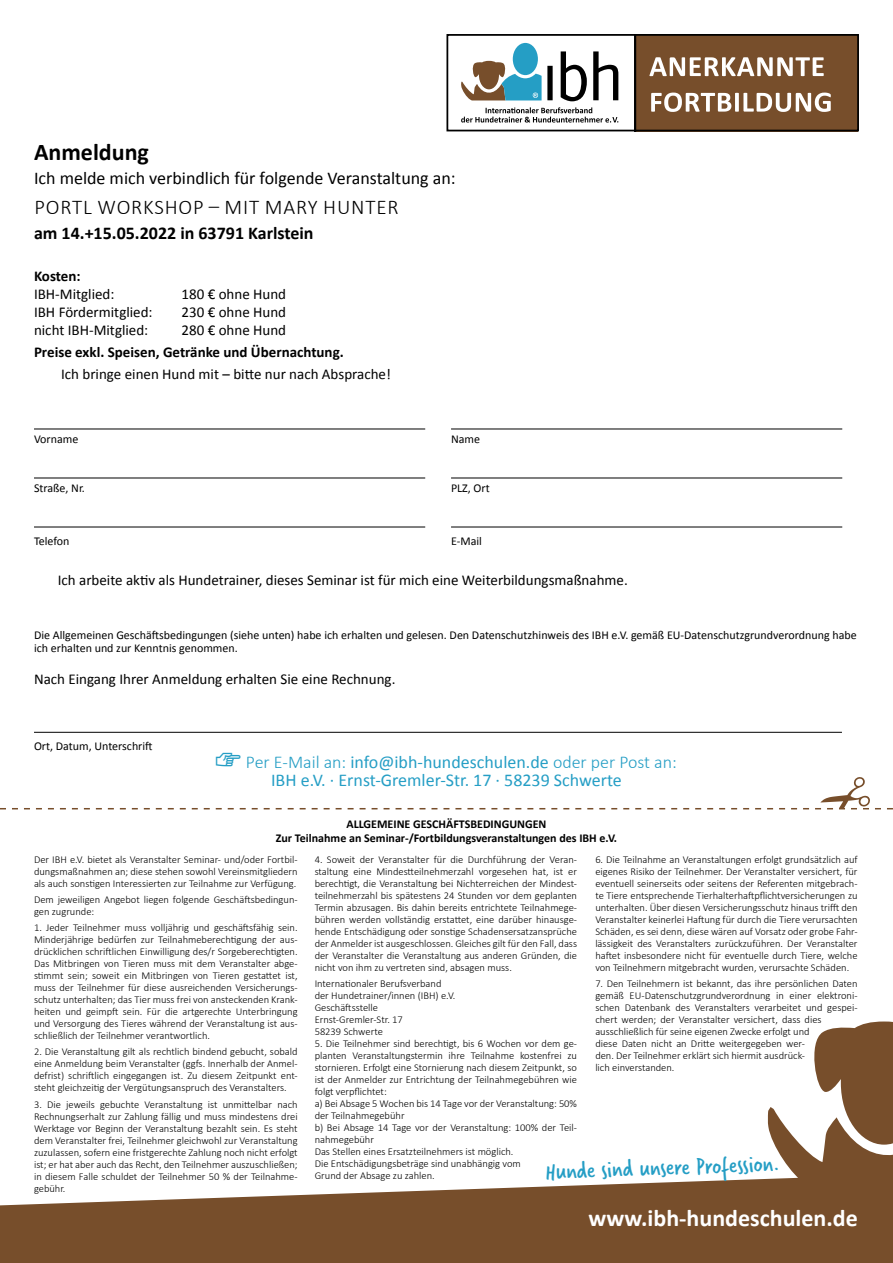
<style>
.page{position:relative;width:893px;height:1263px;background:#fff}
.page>*{position:absolute;margin:0;border:0;box-sizing:border-box;transform-origin:0 0}
.t1{font:25.2px "Verveine";color:#259ec5}
.t2{font:700 24px "Calibri";color:#fff}
.t3{font:700 24px "Calibri";color:#000}
.t4{font:300 21px "Calibri";letter-spacing:.04em;color:#000}
.t5{font:18px/18px "Calibri";color:#259ec5;text-align:center}
.t6{font:18px "Calibri";color:#000}
.t7{font:700 18px "Calibri";color:#000}
.t8{font:15px "Calibri";color:#000}
.t9{font:700 15px "Calibri";color:#000}
.t10{font:12px/13.5px "Calibri";color:#000}
.t11{font:700 12px/14.4px "Calibri";color:#000;text-align:center}
.t12{font:300 10.5px/12px "Calibri";color:#000;text-align:justify}
.s1{font-family:"Ingra";font-weight:600;font-size:27px}
.s2{font-weight:300}
</style>
<div class="page">
<div style="left:513px;top:43px;width:25px;height:32px;background:#259ec5;border-radius:50%"></div>
<svg style="left:461px;top:51px;width:157px;height:50px"></svg>
<svg style="left:461px;top:107px;width:157px;height:16px"></svg>
<div style="left:635px;top:34px;width:223px;height:97px;background:#774e2b"></div>
<svg style="left:651px;top:93px;width:180px;height:19px"></svg>
<svg style="left:649px;top:57px;width:175px;height:19px"></svg>
<div style="left:446px;top:34px;width:413px;height:97px;border:2px solid #000"></div>
<hr style="left:634px;top:34px;width:2px;height:97px;background:#000">
<svg style="left:0;top:777px;width:893px;height:32px"></svg>
<svg style="left:0;top:1178px;width:893px;height:85px;background:#8a6749"></svg>
<svg style="left:768px;top:1021px;width:125px;height:168px"></svg>
<hr style="left:34px;top:429px;width:391px;height:1px;background:#000">
<hr style="left:451px;top:429px;width:391px;height:1px;background:#000">
<hr style="left:34px;top:478px;width:391px;height:1px;background:#000">
<hr style="left:451px;top:478px;width:391px;height:1px;background:#000">
<hr style="left:34px;top:527px;width:391px;height:1px;background:#000">
<hr style="left:451px;top:527px;width:391px;height:1px;background:#000">
<hr style="left:34px;top:732px;width:808px;height:1px;background:#000">
<h2 class="t3" style="left:34px;top:136px;width:116px">Anmeldung</h2>
<h3 class="t6" style="left:34px;top:166px;width:423px">Ich melde mich verbindlich für folgende Veranstaltung an:</h3>
<h3 class="t4" style="left:34px;top:194px;width:366px">PORTL WORKSHOP – MIT MARY HUNTER</h3>
<h3 class="t7" style="left:34px;top:221px;width:281px">am 14.+15.05.2022 in 63791 Karlstein</h3>
<h3 class="t9" style="left:34px;top:265px;width:48px">Kosten:</h3>
<h3 class="t8" style="left:34px;top:283px;width:82px">IBH-Mitglied:</h3>
<h3 class="t8" style="left:181px;top:283px;width:106px">180 € ohne Hund</h3>
<h3 class="t8" style="left:34px;top:301px;width:120px">IBH Fördermitglied:</h3>
<h3 class="t8" style="left:181px;top:301px;width:106px">230 € ohne Hund</h3>
<h3 class="t8" style="left:34px;top:319px;width:116px">nicht IBH-Mitglied:</h3>
<h3 class="t8" style="left:181px;top:319px;width:106px">280 € ohne Hund</h3>
<h3 class="t9" style="left:34px;top:341px;width:311px">Preise exkl. Speisen, Getränke und Übernachtung.</h3>
<h3 class="t8" style="left:61px;top:364px;width:331px">Ich bringe einen Hund mit – bitte nur nach Absprache!</h3>
<p class="t10" style="left:34px;top:432px;width:46px">Vorname</p>
<p class="t10" style="left:451px;top:432px;width:31px">Name</p>
<p class="t10" style="left:34px;top:481px;width:52px">Straße, Nr.</p>
<p class="t10" style="left:451px;top:481px;width:40px">PLZ, Ort</p>
<p class="t10" style="left:34px;top:534px;width:37px">Telefon</p>
<p class="t10" style="left:451px;top:534px;width:32px">E-Mail</p>
<h3 class="t8" style="left:58px;top:570px;width:571px">Ich arbeite aktiv als Hundetrainer, dieses Seminar ist für mich eine Weiterbildungsmaßnahme.</h3>
<p class="t10" style="left:34px;top:628px;width:824px">Die Allgemeinen Geschäftsbedingungen (siehe unten) habe ich erhalten und gelesen. Den Datenschutzhinweis des IBH e.V. gemäß EU-Datenschutzgrundverordnung habe ich erhalten und zur Kenntnis genommen.</p>
<h3 class="t8" style="left:34px;top:668px;width:363px">Nach Eingang Ihrer Anmeldung erhalten Sie eine Rechnung.</h3>
<p class="t10" style="left:34px;top:739px;width:120px">Ort, Datum, Unterschrift</p>
<h3 class="t5" style="left:216px;top:752px;width:462px"><span class="s1">☞</span> <span class="s2">Per E-Mail an:</span> info@ibh-hundeschulen.de <span class="s2">oder per Post an:<br></span>IBH e.V. · Ernst-Gremler-Str. 17 · 58239 Schwerte</h3>
<p class="t11" style="left:276px;top:816px;width:343px">ALLGEMEINE GESCHÄFTSBEDINGUNGEN<br>Zur Teilnahme an Seminar-/Fortbildungsveranstaltungen des IBH e.V.</p>
<p class="t12" style="left:34px;top:853px;width:265px">Der IBH e.V. bietet als Veranstalter Seminar- und/oder Fortbil&shy;dungsmaßnahmen an; diese stehen sowohl Vereinsmitgliedern als auch sonstigen Interessierten zur Teilnahme zur Verfügung.</p>
<p class="t12" style="left:34px;top:893px;width:265px">Dem jeweiligen Angebot liegen folgende Geschäftsbedingun&shy;gen zugrunde:</p>
<p class="t12" style="left:34px;top:921px;width:265px">1. Jeder Teilnehmer muss volljährig und geschäftsfähig sein.<br>Minderjährige bedürfen zur Teilnahmeberechtigung der aus&shy;drücklichen schriftlichen Einwilligung des/r Sorgeberechtigten.<br>Das Mitbringen von Tieren muss mit dem Veranstalter abge&shy;stimmt sein; soweit ein Mitbringen von Tieren gestattet ist, muss der Teilnehmer für diese ausreichenden Versicherungs&shy;schutz unterhalten; das Tier muss frei von ansteckenden Krank&shy;heiten und geimpft sein. Für die artgerechte Unterbringung und Versorgung des Tieres während der Veranstaltung ist aus&shy;schließlich der Teilnehmer verantwortlich.</p>
<p class="t12" style="left:34px;top:1046px;width:265px">2. Die Veranstaltung gilt als rechtlich bindend gebucht, sobald eine Anmeldung beim Veranstalter (ggfs. Innerhalb der Anmel&shy;defrist) schriftlich eingegangen ist. Zu diesem Zeitpunkt ent&shy;steht gleichzeitig der Vergütungsanspruch des Veranstalters.</p>
<p class="t12" style="left:34px;top:1098px;width:265px">3. Die jeweils gebuchte Veranstaltung ist unmittelbar nach Rechnungserhalt zur Zahlung fällig und muss mindestens drei Werktage vor Beginn der Veranstaltung bezahlt sein. Es steht dem Veranstalter frei, Teilnehmer gleichwohl zur Veranstaltung zuzulassen, sofern eine fristgerechte Zahlung noch nicht erfolgt ist; er hat aber auch das Recht, den Teilnehmer auszuschließen; in diesem Falle schuldet der Teilnehmer 50 % der Teilnahme&shy;gebühr.</p>
<p class="t12" style="left:315px;top:853px;width:264px">4. Soweit der Veranstalter für die Durchführung der Veran&shy;staltung eine Mindestteilnehmerzahl vorgesehen hat, ist er berechtigt, die Veranstaltung bei Nichterreichen der Mindest&shy;teilnehmerzahl bis spätestens 24 Stunden vor dem geplanten Termin abzusagen. Bis dahin bereits entrichtete Teilnahmege&shy;bühren werden vollständig erstattet, eine darüber hinausge&shy;hende Entschädigung oder sonstige Schadensersatzansprüche der Anmelder ist ausgeschlossen. Gleiches gilt für den Fall, dass der Veranstalter die Veranstaltung aus anderen Gründen, die nicht von ihm zu vertreten sind, absagen muss.</p>
<p class="t12" style="left:315px;top:977px;width:142px;text-align:left">Internationaler Berufsverband der Hundetrainer/innen (IBH) e.V.<br>Geschäftsstelle<br>Ernst-Gremler-Str. 17<br>58239 Schwerte</p>
<p class="t12" style="left:315px;top:1037px;width:264px;text-align:left">5. Die Teilnehmer sind berechtigt, bis 6 Wochen vor dem ge&shy;planten Veranstaltungstermin ihre Teilnahme kostenfrei zu stornieren. Erfolgt eine Stornierung nach diesem Zeitpunkt, so ist der Anmelder zur Entrichtung der Teilnahmegebühren wie folgt verpflichtet:<br>a) Bei Absage 5 Wochen bis 14 Tage vor der Veranstaltung: 50% der Teilnahmegebühr<br>b) Bei Absage 14 Tage vor der Veranstaltung: 100% der Teil&shy;nahmegebühr<br>Das Stellen eines Ersatzteilnehmers ist möglich.<br>Die Entschädigungsbeträge sind unabhängig vom<br>Grund der Absage zu zahlen.</p>
<p class="t12" style="left:595px;top:853px;width:264px">6. Die Teilnahme an Veranstaltungen erfolgt grundsätzlich auf eigenes Risiko der Teilnehmer. Der Veranstalter versichert, für eventuell seinerseits oder seitens der Referenten mitgebrach&shy;te Tiere entsprechende Tierhalterhaftpflichtversicherungen zu unterhalten. Über diesen Versicherungsschutz hinaus trifft den Veranstalter keinerlei Haftung für durch die Tiere verursachten Schäden, es sei denn, diese wären auf Vorsatz oder grobe Fahr&shy;lässigkeit des Veranstalters zurückzuführen. Der Veranstalter haftet insbesondere nicht für eventuelle durch Tiere, welche von Teilnehmern mitgebracht wurden, verursachte Schäden.</p>
<p class="t12" style="left:595px;top:977px;width:264px;text-align:left">7. Den Teilnehmern ist bekannt, das ihre persönlichen Daten gemäß EU-Datenschutzgrundverordnung in einer elektroni&shy;schen Datenbank des Veranstalters verarbeitet und gespei&shy;chert werden; der Veranstalter versichert, dass dies ausschließlich für seine eigenen Zwecke erfolgt und<br>diese Daten nicht an Dritte weitergegeben wer-<br>den. Der Teilnehmer erklärt sich hiermit ausdrück-<br>lich einverstanden.</p>
<h1 class="t1" style="left:545px;top:1154px;width:236px;rotate:-2deg">Hunde sind unsere Profession.</h1>
<h2 class="t2" style="left:589px;top:1201px;width:271px">www.ibh-hundeschulen.de</h2>
</div>
